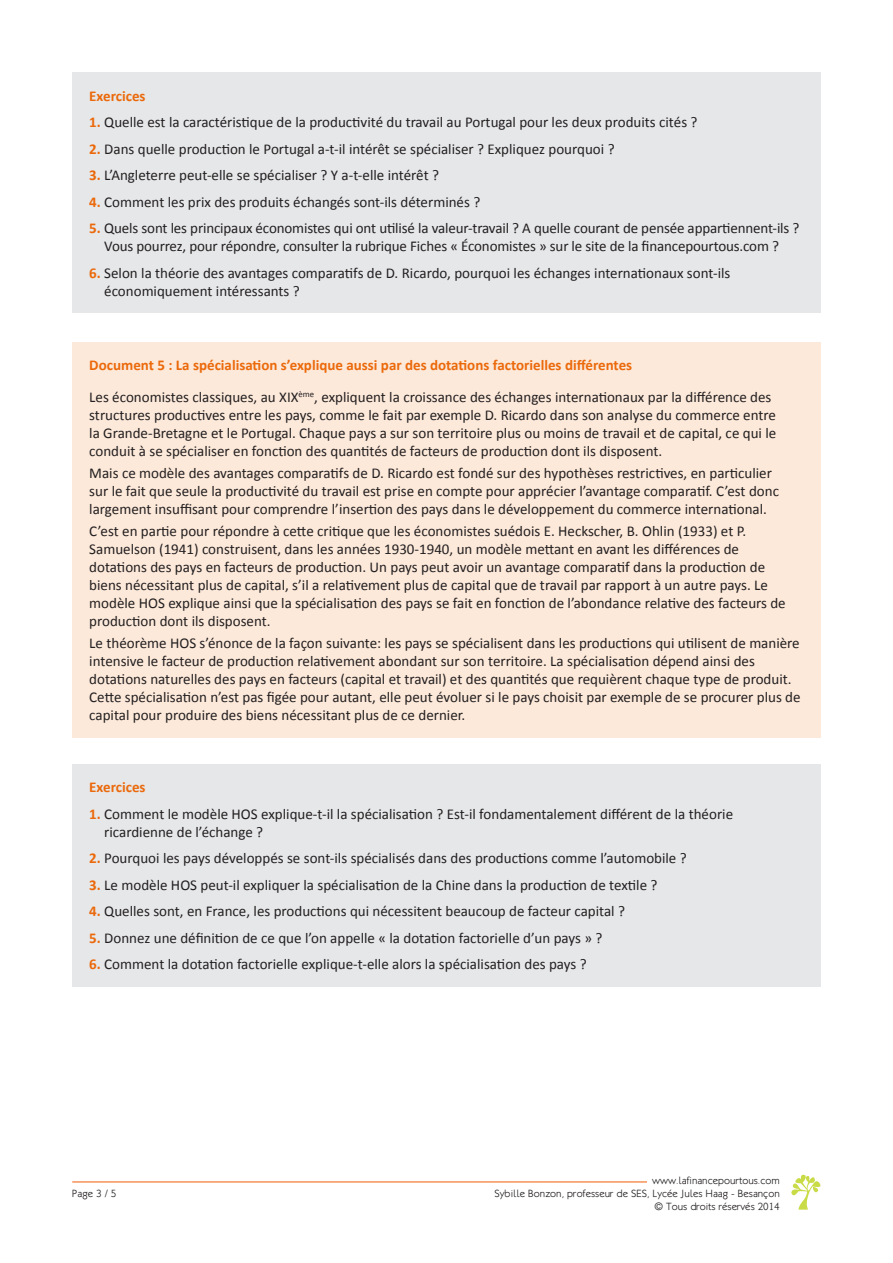
<style>
.page{position:relative;width:893px;height:1263px;background:#fff}
.page>*{position:absolute;margin:0;border:0;box-sizing:border-box;transform-origin:0 0}
.t1{font:15px/18px "Calibri";color:#231f20}
.t2{font:700 15px "Calibri";color:#eb690b}
.t3{font:300 10.5px/12.6px "Klill";color:#231f20;text-align:right}
.s1{font-weight:700;color:#eb690b}
</style>
<div class="page">
<hr style="left:72px;top:1181px;width:575px;height:1px;background:#f36e21">
<svg style="left:791px;top:1174px;width:30px;height:35px"></svg>
<div style="left:72px;top:72px;width:748px;height:241px;background:#e6e7e9"></div>
<div style="left:72px;top:342px;width:749px;height:395px;background:#fce9da"></div>
<div style="left:72px;top:764px;width:748px;height:222px;background:#e6e7e9"></div>
<p class="t2" style="left:89px;top:86px;width:58px">Exercices</p>
<p class="t1" style="left:89px;top:113px;width:610px"><span class="s1">1.</span> Quelle est la caractéristique de la productivité du travail au Portugal pour les deux produits cités ?</p>
<p class="t1" style="left:89px;top:140px;width:527px"><span class="s1">2.</span> Dans quelle production le Portugal a-t-il intérêt se spécialiser ? Expliquez pourquoi ?</p>
<p class="t1" style="left:89px;top:166px;width:351px"><span class="s1">3.</span> L’Angleterre peut-elle se spécialiser ? Y a-t-elle intérêt ?</p>
<p class="t1" style="left:89px;top:193px;width:392px"><span class="s1">4.</span> Comment les prix des produits échangés sont-ils déterminés ?</p>
<p class="t1" style="left:89px;top:219px;width:712px;text-align:center"><span class="s1">5.</span> Quels sont les principaux économistes qui ont utilisé la valeur-travail ? A quelle courant de pensée appartiennent-ils ?<br>Vous pourrez, pour répondre, consulter la rubrique Fiches « Économistes » sur le site de la financepourtous.com ?</p>
<p class="t1" style="left:104px;top:264px;width:628px;text-indent:-15px"><span class="s1">6.</span> Selon la théorie des avantages comparatifs de D. Ricardo, pourquoi les échanges internationaux sont-ils économiquement intéressants ?</p>
<p class="t1" style="left:89px;top:350px;width:684px;line-height:31.2px"><span class="s1">Document 5 : La spécialisation s’explique aussi par des dotations factorielles différentes<br></span>Les économistes classiques, au XIX<sup>ème</sup>, expliquent la croissance des échanges internationaux par la différence des</p>
<p class="t1" style="left:89px;top:406px;width:688px;text-align:justify">structures productives entre les pays, comme le fait par exemple D. Ricardo dans son analyse du commerce entre la Grande-Bretagne et le Portugal. Chaque pays a sur son territoire plus ou moins de travail et de capital, ce qui le conduit à se spécialiser en fonction des quantités de facteurs de production dont ils disposent.</p>
<p class="t1" style="left:89px;top:464px;width:691px">Mais ce modèle des avantages comparatifs de D. Ricardo est fondé sur des hypothèses restrictives, en particulier sur le fait que seule la productivité du travail est prise en compte pour apprécier l’avantage comparatif. C’est donc largement insuffisant pour comprendre l’insertion des pays dans le développement du commerce international.</p>
<p class="t1" style="left:89px;top:522px;width:698px">C’est en partie pour répondre à cette critique que les économistes suédois E. Heckscher, B. Ohlin (1933) et P.<br>Samuelson (1941) construisent, dans les années 1930-1940, un modèle mettant en avant les différences de dotations des pays en facteurs de production. Un pays peut avoir un avantage comparatif dans la production de biens nécessitant plus de capital, s’il a relativement plus de capital que de travail par rapport à un autre pays. Le modèle HOS explique ainsi que la spécialisation des pays se fait en fonction de l’abondance relative des facteurs de production dont ils disposent.</p>
<p class="t1" style="left:89px;top:634px;width:713px">Le théorème HOS s’énonce de la façon suivante: les pays se spécialisent dans les productions qui utilisent de manière intensive le facteur de production relativement abondant sur son territoire. La spécialisation dépend ainsi des dotations naturelles des pays en facteurs (capital et travail) et des quantités que requièrent chaque type de produit.<br>Cette spécialisation n’est pas figée pour autant, elle peut évoluer si le pays choisit par exemple de se procurer plus de capital pour produire des biens nécessitant plus de ce dernier.</p>
<p class="t2" style="left:89px;top:777px;width:58px">Exercices</p>
<p class="t1" style="left:104px;top:805px;width:630px;text-indent:-15px"><span class="s1">1.</span> Comment le modèle HOS explique-t-il la spécialisation ? Est-il fondamentalement différent de la théorie ricardienne de l’échange ?</p>
<p class="t1" style="left:89px;top:849px;width:599px"><span class="s1">2.</span> Pourquoi les pays développés se sont-ils spécialisés dans des productions comme l’automobile ?</p>
<p class="t1" style="left:89px;top:876px;width:570px"><span class="s1">3.</span> Le modèle HOS peut-il expliquer la spécialisation de la Chine dans la production de textile ?</p>
<p class="t1" style="left:89px;top:902px;width:537px"><span class="s1">4.</span> Quelles sont, en France, les productions qui nécessitent beaucoup de facteur capital ?</p>
<p class="t1" style="left:89px;top:929px;width:515px"><span class="s1">5.</span> Donnez une définition de ce que l’on appelle « la dotation factorielle d’un pays » ?</p>
<p class="t1" style="left:89px;top:955px;width:499px"><span class="s1">6.</span> Comment la dotation factorielle explique-t-elle alors la spécialisation des pays ?</p>
<p class="t3" style="left:72px;top:1187px;width:46px">Page 3 / 5</p>
<p class="t3" style="left:495px;top:1174px;width:287px">www.lafinancepourtous.com<br>Sybille Bonzon, professeur de SES, Lycée Jules Haag - Besançon © Tous droits réservés 2014</p>
</div>
